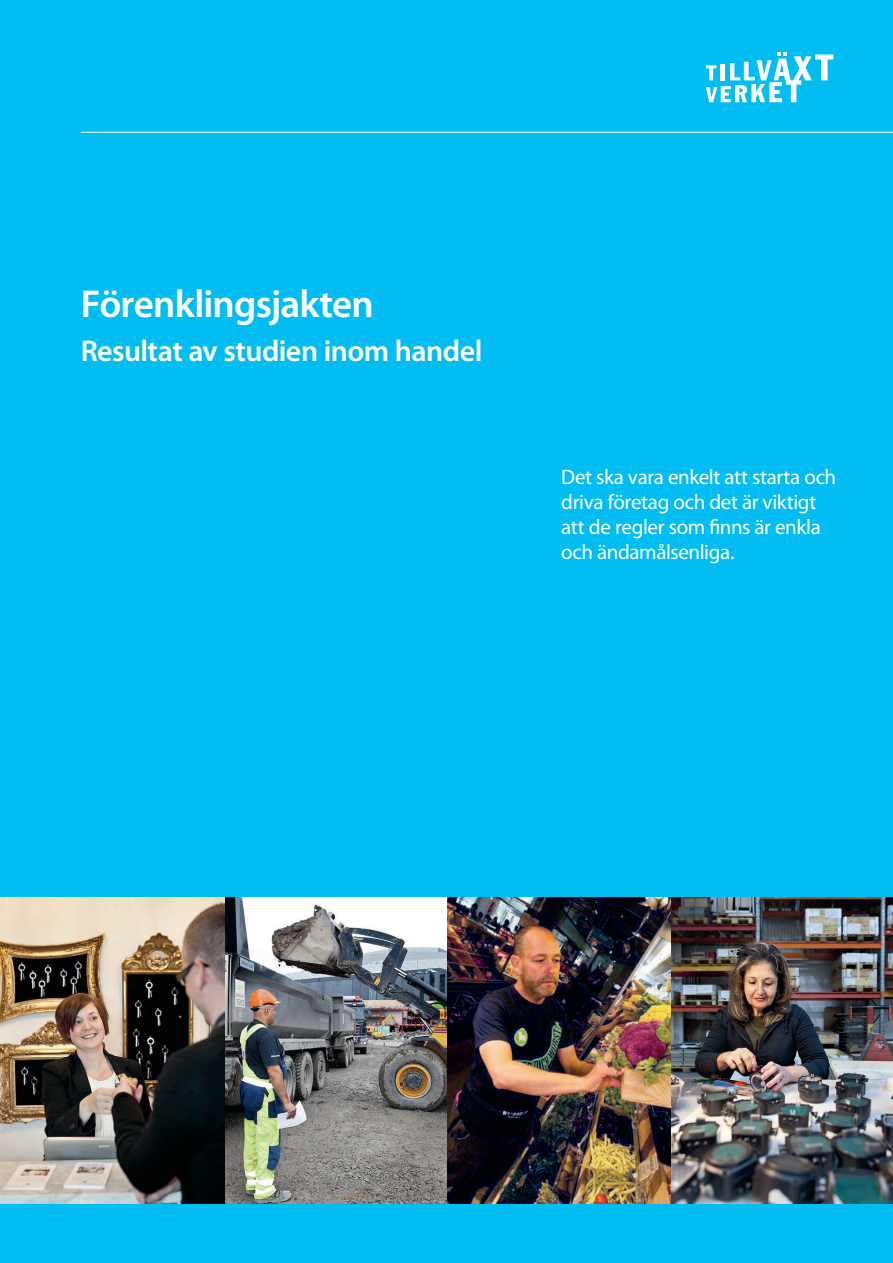
<style>
.page{position:relative;width:893px;height:1263px;background:#01bdf2}
.page>*{position:absolute;margin:0;border:0;box-sizing:border-box;transform-origin:0 0}
.Rubrik_Omsl_A4{font:600 39px "Myriad Pro";letter-spacing:-.02em;color:#fff}
.Rubrik_Omsl_A4-2{font:600 30px "Myriad Pro";letter-spacing:-.02em;color:#fff}
.Ingress_A4_B{font:21px/25.2px "Myriad Pro";letter-spacing:-.015em;color:#fff}
</style>
<div class="page">
<svg style="left:706px;top:52px;width:127px;height:50px"></svg>
<hr style="left:81px;top:132px;width:812px;height:1px;background:#fff">
<img style="left:671px;top:897px;width:222px;height:306px">
<img style="left:224px;top:897px;width:223px;height:306px">
<img style="left:0;top:897px;width:224px;height:306px">
<img style="left:447px;top:897px;width:224px;height:306px">
<p class="Rubrik_Omsl_A4" style="left:81px;top:282px;width:295px">Förenklingsjakten</p>
<p class="Rubrik_Omsl_A4-2" style="left:81px;top:335px;width:403px">Resultat av studien inom handel</p>
<p class="Ingress_A4_B" style="left:561px;top:464px;width:276px">Det ska vara enkelt att starta och driva företag och det är viktigt att de regler som finns är enkla och ändamålsenliga.</p>
</div>
